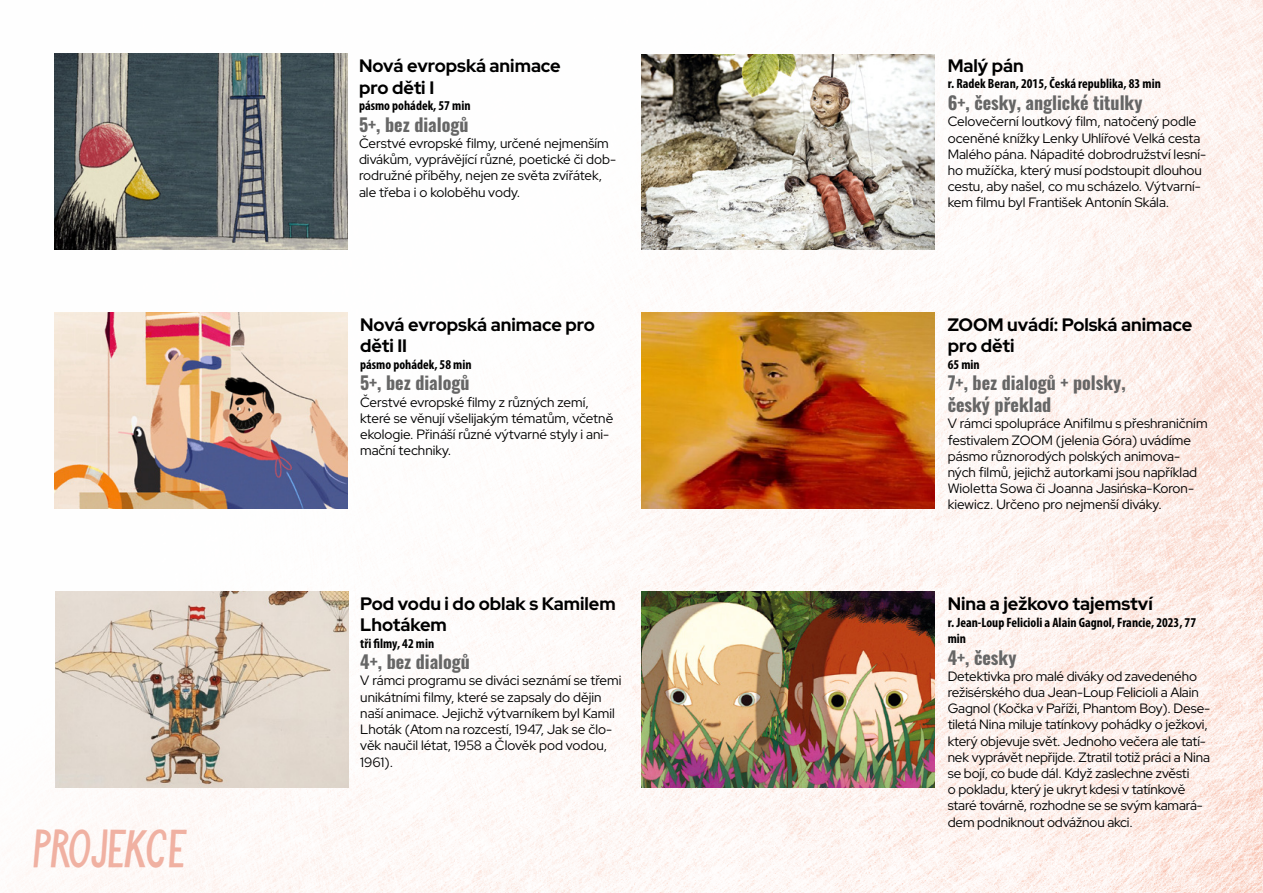
<style>
.page{position:relative;width:1263px;height:893px;background:#fff}
.page>*{position:absolute;margin:0;border:0;box-sizing:border-box;transform-origin:0 0}
.t1{font:41.85px "Noemi Festival Versal";letter-spacing:-.545em;color:#f0b1a2}
.t2{font:700 18px/21.6px "Red Hat Display";color:#000}
.t3{font:18px/21.8px "Oswald";color:#666}
.t4{font:13.5px/16.2px "Red Hat Display";color:#000}
.t5{font:700 condensed 13.5px/16.2px "Myriad Pro";color:#000}
</style>
<div class="page">
<img style="left:7px;top:0;width:1256px;height:892px">
<img style="left:54px;top:54px;width:294px;height:195px">
<img style="left:54px;top:312px;width:294px;height:196px">
<img style="left:642px;top:312px;width:293px;height:196px">
<img style="left:642px;top:54px;width:293px;height:196px">
<img style="left:55px;top:591px;width:294px;height:196px">
<img style="left:642px;top:592px;width:293px;height:195px">
<h1 class="t1" style="left:22px;top:828px;width:179px">PROJEKCE</h1>
<h2 class="t2" style="left:359px;top:55px;width:203px">Nová evropská animace pro děti I</h2>
<p class="t5" style="left:359px;top:98px;width:113px">pásmo pohádek, 57 min</p>
<h2 class="t3" style="left:359px;top:112px;width:111px">5+, bez dialogů</h2>
<p class="t4" style="left:359px;top:135px;width:259px">Čerstvé evropské filmy, určené nejmenším divákům, vyprávějící různé, poetické či dob&shy;rodružné příběhy, nejen ze světa zvířátek, ale třeba i o koloběhu vody.</p>
<h2 class="t2" style="left:360px;top:313px;width:236px">Nová evropská animace pro děti II</h2>
<p class="t5" style="left:360px;top:356px;width:113px">pásmo pohádek, 58 min</p>
<h2 class="t3" style="left:360px;top:370px;width:111px">5+, bez dialogů</h2>
<p class="t4" style="left:360px;top:393px;width:255px">Čerstvé evropské filmy z různých zemí, které se věnují všelijakým tématům, včetně ekologie. Přináší různé výtvarné styly i ani&shy;mační techniky.</p>
<h2 class="t2" style="left:360px;top:592px;width:257px">Pod vodu i do oblak s Kamilem<br>Lhotákem</h2>
<p class="t5" style="left:360px;top:635px;width:76px">tři filmy, 42 min</p>
<h2 class="t3" style="left:360px;top:649px;width:111px">4+, bez dialogů</h2>
<p class="t4" style="left:360px;top:672px;width:263px">V rámci programu se diváci seznámí se třemi unikátními filmy, které se zapsaly do dějin naší animace. Jejichž výtvarníkem byl Kamil Lhoták (Atom na rozcestí, 1947, Jak se člo&shy;věk naučil létat, 1958 a Člověk pod vodou, 1961).</p>
<h2 class="t2" style="left:948px;top:55px;width:78px">Malý pán</h2>
<p class="t5" style="left:948px;top:76px;width:215px">r. Radek Beran, 2015, Česká republika, 83 min</p>
<h2 class="t3" style="left:948px;top:90px;width:196px">6+, česky, anglické titulky</h2>
<p class="t4" style="left:948px;top:113px;width:260px">Celovečerní loutkový film, natočený podle oceněné knížky Lenky Uhlířové Velká cesta Malého pána. Nápadité dobrodružství lesní&shy;ho mužíčka, který musí podstoupit dlouhou cestu, aby našel, co mu scházelo. Výtvarní&shy;kem filmu byl František Antonín Skála.</p>
<h2 class="t2" style="left:948px;top:313px;width:246px">ZOOM uvádí: Polská animace pro děti</h2>
<p class="t5" style="left:948px;top:356px;width:34px">65 min</p>
<h2 class="t3" style="left:948px;top:370px;width:179px">7+, bez dialogů + polsky, český překlad</h2>
<p class="t4" style="left:948px;top:415px;width:261px">V rámci spolupráce Anifilmu s přeshraničním festivalem ZOOM (jelenia Góra) uvádíme pásmo různorodých polských animova&shy;ných filmů, jejichž autorkami jsou například Wioletta Sowa či Joanna Jasińska-Koron&shy;kiewicz. Určeno pro nejmenší diváky.</p>
<h2 class="t2" style="left:948px;top:593px;width:207px">Nina a ježkovo tajemství</h2>
<p class="t5" style="left:948px;top:614px;width:250px">r. Jean-Loup Felicioli a Alain Gagnol, Francie, 2023, 77 min</p>
<h2 class="t3" style="left:948px;top:644px;width:70px">4+, česky</h2>
<p class="t4" style="left:948px;top:667px;width:264px">Detektivka pro malé diváky od zavedeného režisérského dua Jean-Loup Felicioli a Alain Gagnol (Kočka v Paříži, Phantom Boy). Dese&shy;tiletá Nina miluje tatínkovy pohádky o ježkovi, který objevuje svět. Jednoho večera ale tatí&shy;nek vyprávět nepřijde. Ztratil totiž práci a Nina se bojí, co bude dál. Když zaslechne zvěsti<br>o pokladu, který je ukryt kdesi v tatínkově staré továrně, rozhodne se se svým kamará&shy;dem podniknout odvážnou akci.</p>
</div>
